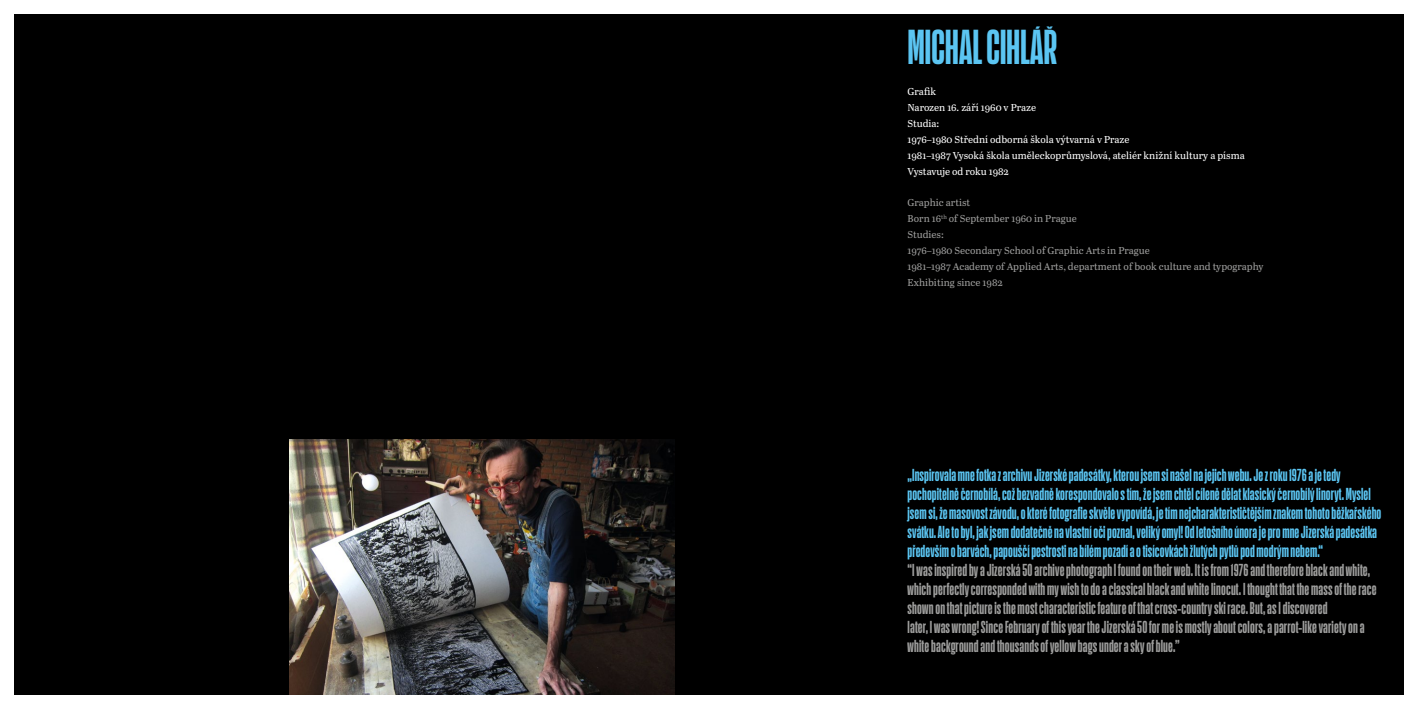
<style>
.page{position:relative;width:1418px;height:709px;background:#fff}
.page>*{position:absolute;margin:0;border:0;box-sizing:border-box;transform-origin:0 0}
.t1{font:48px "Action Cond Bold Grade 2";letter-spacing:-.01em;color:#5bc5f2}
.t2{font:17px/19px "Action Cond Bold Grade 2";letter-spacing:.005em;color:#5bc5f2}
.t3{font:17px/19px "Action Cond Bold Grade 2";letter-spacing:.01em;color:#9d9d9c}
.t4{font:10px/15.9px "Abril Text";color:#9d9d9c}
.t5{font:10px/15.9px "Abril Text";color:#fff}
</style>
<div class="page">
<div style="left:14px;top:14px;width:1389px;height:680px;background:#000"></div>
<img style="left:290px;top:439px;width:385px;height:255px">
<h1 class="t1" style="left:907px;top:21px;width:152px">MICHAL CIHLÁŘ</h1>
<p class="t5" style="left:907px;top:83px;width:339px">Grafik<br>Narozen 16. září 1960 v Praze<br>Studia:<br>1976–1980 Střední odborná škola výtvarná v Praze<br>1981–1987 Vysoká škola uměleckoprůmyslová, ateliér knižní kultury a písma<br>Vystavuje od roku 1982</p>
<p class="t4" style="left:907px;top:194px;width:357px">Graphic artist<br>Born 16<sup>th</sup> of September 1960 in Prague<br>Studies:<br>1976–1980 Secondary School of Graphic Arts in Prague<br>1981–1987 Academy of Applied Arts, department of book culture and typography Exhibiting since 1982</p>
<p class="t2" style="left:907px;top:465px;width:475px">„Inspirovala mne fotka z archivu Jizerské padesátky, kterou jsem si našel na jejich webu. Je z roku 1976 a je tedy pochopitelně černobílá, což bezvadně korespondovalo s tím, že jsem chtěl cíleně dělat klasický černobílý linoryt. Myslel jsem si, že masovost závodu, o které fotografie skvěle vypovídá, je tím nejcharakterističtějším znakem tohoto běžkařského svátku. Ale to byl, jak jsem dodatečně na vlastní oči poznal, veliký omyl! Od letošního února je pro mne Jizerská padesátka především o barvách, papouščí pestrosti na bílém pozadí a o tisícovkách žlutých pytlů pod modrým nebem.“</p>
<p class="t3" style="left:907px;top:560px;width:470px">“I was inspired by a Jizerská 50 archive photograph I found on their web. It is from 1976 and therefore black and white, which perfectly corresponded with my wish to do a classical black and white linocut. I thought that the mass of the race shown on that picture is the most characteristic feature of that cross-country ski race. But, as I discovered<br>later, I was wrong! Since February of this year the Jizerská 50 for me is mostly about colors, a parrot-like variety on a white background and thousands of yellow bags under a sky of blue.”</p>
</div>
